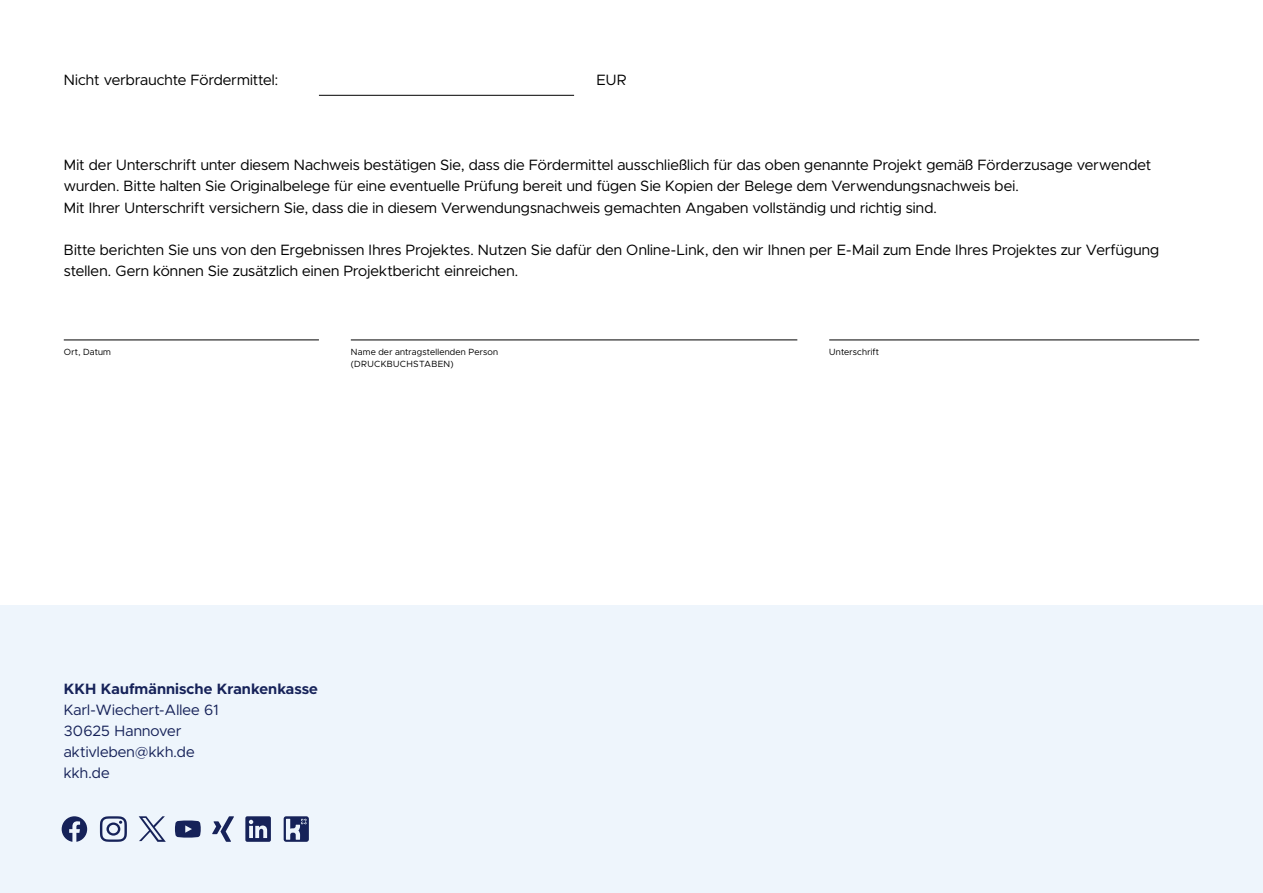
<style>
.page{position:relative;width:1263px;height:893px;background:#fff}
.page>*{position:absolute;margin:0;border:0;box-sizing:border-box;transform-origin:0 0}
.t1{font:15px/21.3px "Metropolis";letter-spacing:.01em;color:#000}
.t2{font:15px/21px "Metropolis";letter-spacing:.01em;color:#162259}
.t3{font:700 15px "Metropolis";letter-spacing:.005em;color:#162259}
.t4{font:9px/12px "Metropolis";letter-spacing:.03em;color:#000}
</style>
<div class="page">
<hr style="left:319px;top:95px;width:255px;height:1px;background:#000">
<hr style="left:64px;top:339px;width:255px;height:1px;background:#000">
<hr style="left:351px;top:339px;width:446px;height:1px;background:#000">
<hr style="left:829px;top:339px;width:370px;height:1px;background:#000">
<div style="left:0;top:606px;width:1263px;height:287px;background:#eef5fc"></div>
<svg style="left:284px;top:816px;width:25px;height:26px"></svg>
<svg style="left:62px;top:816px;width:25px;height:26px"></svg>
<svg style="left:100px;top:816px;width:27px;height:26px"></svg>
<svg style="left:175px;top:820px;width:26px;height:18px"></svg>
<svg style="left:212px;top:816px;width:22px;height:26px"></svg>
<svg style="left:245px;top:816px;width:26px;height:26px"></svg>
<svg style="left:139px;top:816px;width:27px;height:26px"></svg>
<p class="t1" style="left:64px;top:69px;width:216px">Nicht verbrauchte Fördermittel:</p>
<p class="t1" style="left:596px;top:69px;width:32px">EUR</p>
<p class="t1" style="left:64px;top:154px;width:1089px">Mit der Unterschrift unter diesem Nachweis bestätigen Sie, dass die Fördermittel ausschließlich für das oben genannte Projekt gemäß Förderzusage verwendet wurden. Bitte halten Sie Originalbelege für eine eventuelle Prüfung bereit und fügen Sie Kopien der Belege dem Verwendungsnachweis bei.<br>Mit Ihrer Unterschrift versichern Sie, dass die in diesem Verwendungsnachweis gemachten Angaben vollständig und richtig sind.</p>
<p class="t1" style="left:64px;top:239px;width:1097px">Bitte berichten Sie uns von den Ergebnissen Ihres Projektes. Nutzen Sie dafür den Online-Link, den wir Ihnen per E-Mail zum Ende Ihres Projektes zur Verfügung stellen. Gern können Sie zusätzlich einen Projektbericht einreichen.</p>
<p class="t4" style="left:64px;top:346px;width:49px">Ort, Datum</p>
<p class="t4" style="left:351px;top:346px;width:149px">Name der antragstellenden Person (DRUCKBUCHSTABEN)</p>
<p class="t4" style="left:829px;top:346px;width:51px">Unterschrift</p>
<p class="t3" style="left:64px;top:679px;width:256px">KKH Kaufmännische Krankenkasse</p>
<p class="t2" style="left:64px;top:699px;width:156px">Karl-Wiechert-Allee 61<br>30625 Hannover aktivleben@kkh.de kkh.de</p>
</div>
